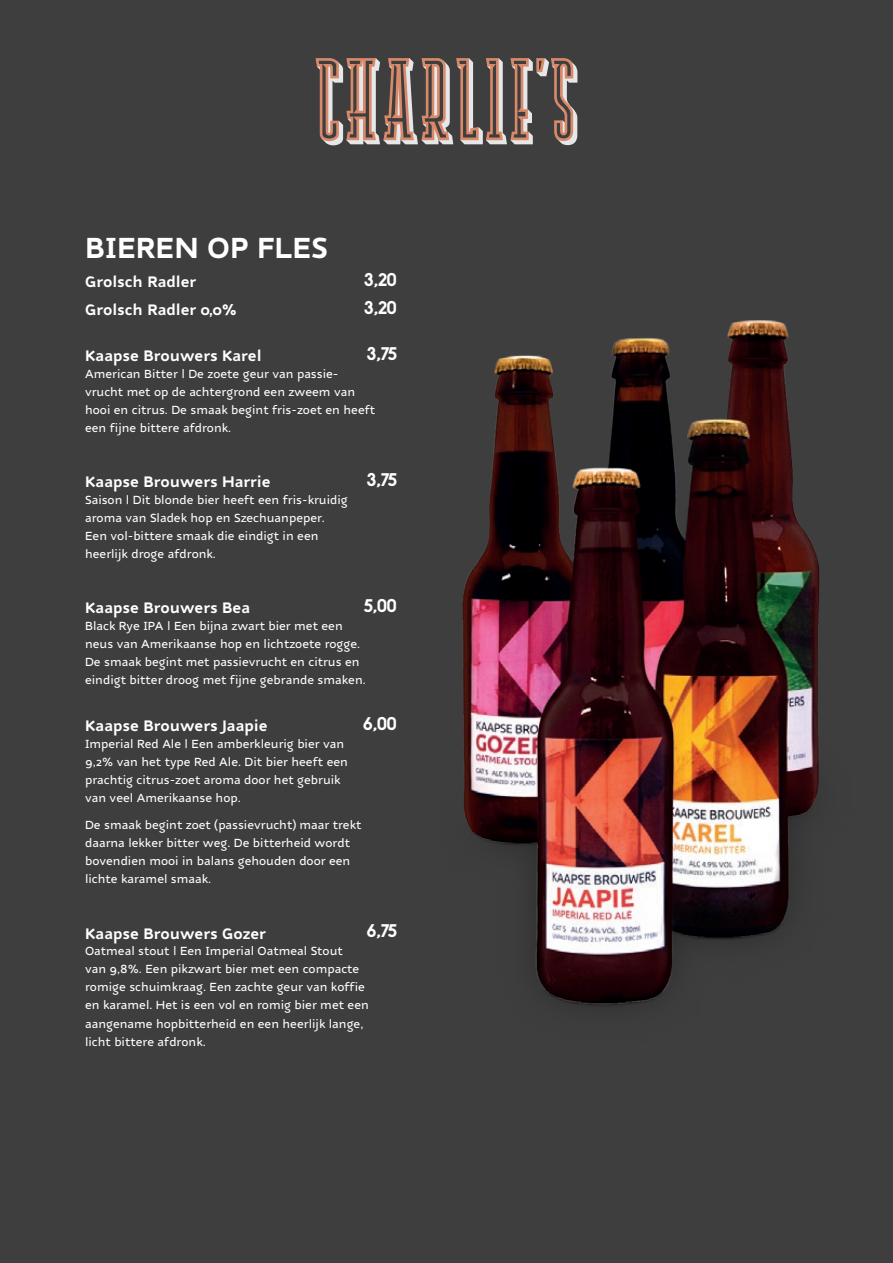
<style>
.page{position:relative;width:893px;height:1263px;background:#3e3e3f}
.page>*{position:absolute;margin:0;border:0;box-sizing:border-box;transform-origin:0 0}
.t1{font:700 31.5px "Nubian";color:#fff}
.t2{font:700 18px "Biko";letter-spacing:-.095em;color:#fff}
.t3{font:700 16.5px "Nubian";color:#fff}
.t4{font:500 12.75px/18px "Nubian";color:#fff}
</style>
<div class="page">
<img style="left:462px;top:320px;width:358px;height:687px">
<svg style="left:316px;top:58px;width:261px;height:87px"></svg>
<h1 class="t1" style="left:85px;top:229px;width:244px">BIEREN OP FLES</h1>
<p class="t3" style="left:85px;top:272px;width:113px">Grolsch Radler</p>
<h2 class="t2" style="left:364px;top:268px;width:34px">3,20</h2>
<p class="t3" style="left:85px;top:300px;width:153px">Grolsch Radler 0,0%</p>
<h2 class="t2" style="left:364px;top:296px;width:34px">3,20</h2>
<p class="t3" style="left:85px;top:346px;width:178px">Kaapse Brouwers Karel</p>
<h2 class="t2" style="left:367px;top:342px;width:32px">3,75</h2>
<p class="t4" style="left:85px;top:365px;width:292px">American Bitter | De zoete geur van passie&shy;vrucht met op de achtergrond een zweem van hooi en citrus. De smaak begint fris-zoet en heeft een fijne bittere afdronk.</p>
<p class="t3" style="left:85px;top:472px;width:187px">Kaapse Brouwers Harrie</p>
<h2 class="t2" style="left:367px;top:468px;width:32px">3,75</h2>
<p class="t4" style="left:85px;top:491px;width:264px">Saison | Dit blonde bier heeft een fris-kruidig aroma van Sladek hop en Szechuanpeper.<br>Een vol-bittere smaak die eindigt in een heerlijk droge afdronk.</p>
<p class="t3" style="left:85px;top:598px;width:167px">Kaapse Brouwers Bea</p>
<h2 class="t2" style="left:363px;top:594px;width:35px">5,00</h2>
<p class="t4" style="left:85px;top:617px;width:282px">Black Rye IPA | Een bijna zwart bier met een neus van Amerikaanse hop en lichtzoete rogge.<br>De smaak begint met passievrucht en citrus en eindigt bitter droog met fijne gebrande smaken.</p>
<p class="t3" style="left:85px;top:716px;width:184px">Kaapse Brouwers Jaapie</p>
<h2 class="t2" style="left:363px;top:712px;width:35px">6,00</h2>
<p class="t4" style="left:85px;top:735px;width:264px">Imperial Red Ale | Een amberkleurig bier van 9,2% van het type Red Ale. Dit bier heeft een prachtig citrus-zoet aroma door het gebruik van veel Amerikaanse hop.</p>
<p class="t4" style="left:85px;top:816px;width:278px">De smaak begint zoet (passievrucht) maar trekt daarna lekker bitter weg. De bitterheid wordt bovendien mooi in balans gehouden door een lichte karamel smaak.</p>
<p class="t3" style="left:85px;top:924px;width:182px">Kaapse Brouwers Gozer</p>
<h2 class="t2" style="left:367px;top:920px;width:32px">6,75</h2>
<p class="t4" style="left:85px;top:942px;width:285px">Oatmeal stout | Een Imperial Oatmeal Stout<br>van 9,8%. Een pikzwart bier met een compacte romige schuimkraag. Een zachte geur van koffie en karamel. Het is een vol en romig bier met een aangename hopbitterheid en een heerlijk lange, licht bittere afdronk.</p>
</div>
